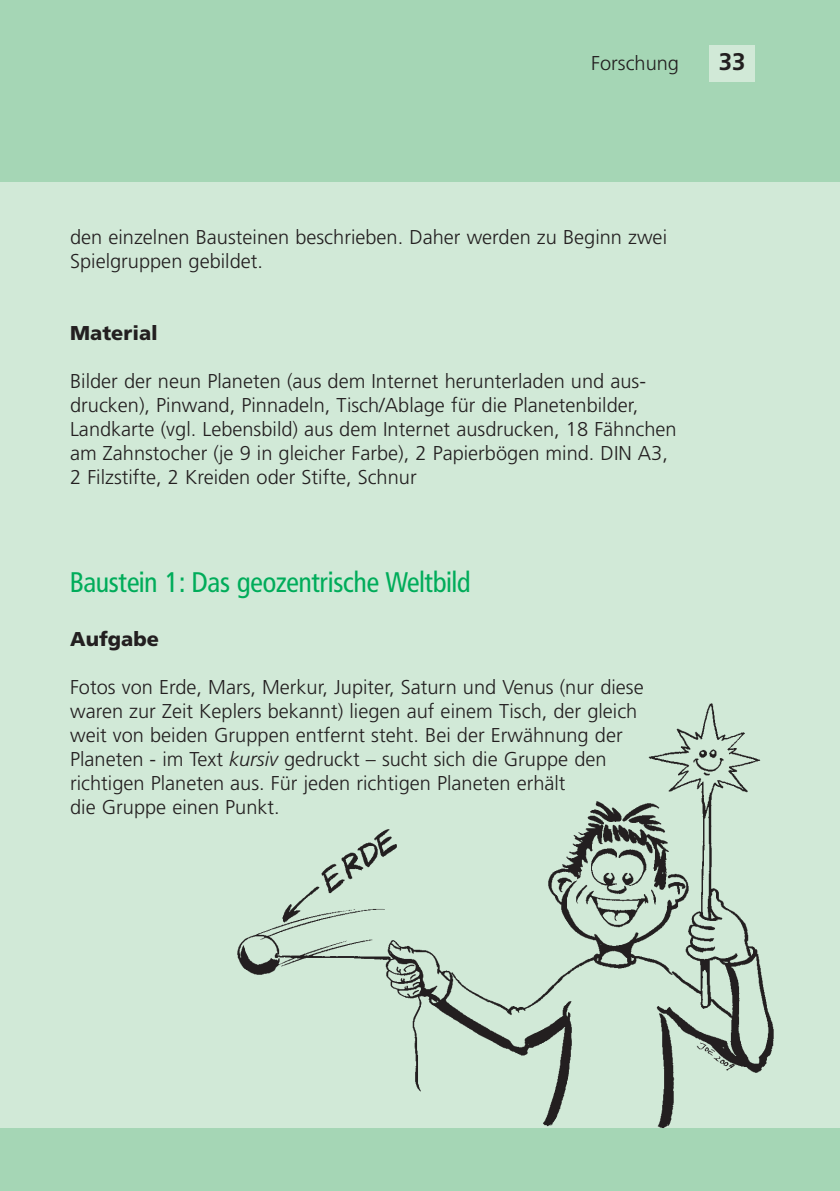
<style>
.page{position:relative;width:840px;height:1191px;background:#fff}
.page>*{position:absolute;margin:0;border:0;box-sizing:border-box;transform-origin:0 0}
.t1{font:28px "Frutiger Condensed BQ";color:#00ac5a}
.t2{font:700 24px "Frutiger";color:#231f20}
.t3{font:300 20px/24px "Frutiger";color:#231f20}
.t4{font:900 20px "Frutiger";color:#231f20}
.s1{font-style:italic}
</style>
<div class="page">
<div style="left:0;top:137px;width:839px;height:1054px;background:#d1e9d7"></div>
<div style="left:0;top:1128px;width:839px;height:63px;background:#a5d6b5"></div>
<div style="left:0;top:0;width:839px;height:181px;background:#a5d6b5"></div>
<div style="left:709px;top:45px;width:45px;height:37px;background:#d1e9d7"></div>
<img style="left:237px;top:703px;width:537px;height:425px">
<p class="t3" style="left:591px;top:53px;width:89px">Forschung</p>
<p class="t2" style="left:718px;top:52px;width:28px">33</p>
<p class="t3" style="left:70px;top:226px;width:598px">den einzelnen Bausteinen beschrieben. Daher werden zu Beginn zwei<br>Spielgruppen gebildet.</p>
<p class="t4" style="left:70px;top:325px;width:89px">Material</p>
<p class="t3" style="left:70px;top:370px;width:607px">Bilder der neun Planeten (aus dem Internet herunterladen und aus&shy;drucken), Pinwand, Pinnadeln, Tisch/Ablage für die Planetenbilder, Landkarte (vgl. Lebensbild) aus dem Internet ausdrucken, 18 Fähnchen am Zahnstocher (je 9 in gleicher Farbe), 2 Papierbögen mind. DIN A3, 2 Filzstifte, 2 Kreiden oder Stifte, Schnur</p>
<h1 class="t1" style="left:70px;top:566px;width:401px">Baustein 1: Das geozentrische Weltbild</h1>
<p class="t4" style="left:70px;top:630px;width:90px">Aufgabe</p>
<p class="t3" style="left:70px;top:676px;width:574px">Fotos von Erde, Mars, Merkur, Jupiter, Saturn und Venus (nur diese waren zur Zeit Keplers bekannt) liegen auf einem Tisch, der gleich weit von beiden Gruppen entfernt steht. Bei der Erwähnung der Planeten - im Text <span class="s1">kursiv</span> gedruckt – sucht sich die Gruppe den richtigen Planeten aus. Für jeden richtigen Planeten erhält<br>die Gruppe einen Punkt.</p>
</div>
